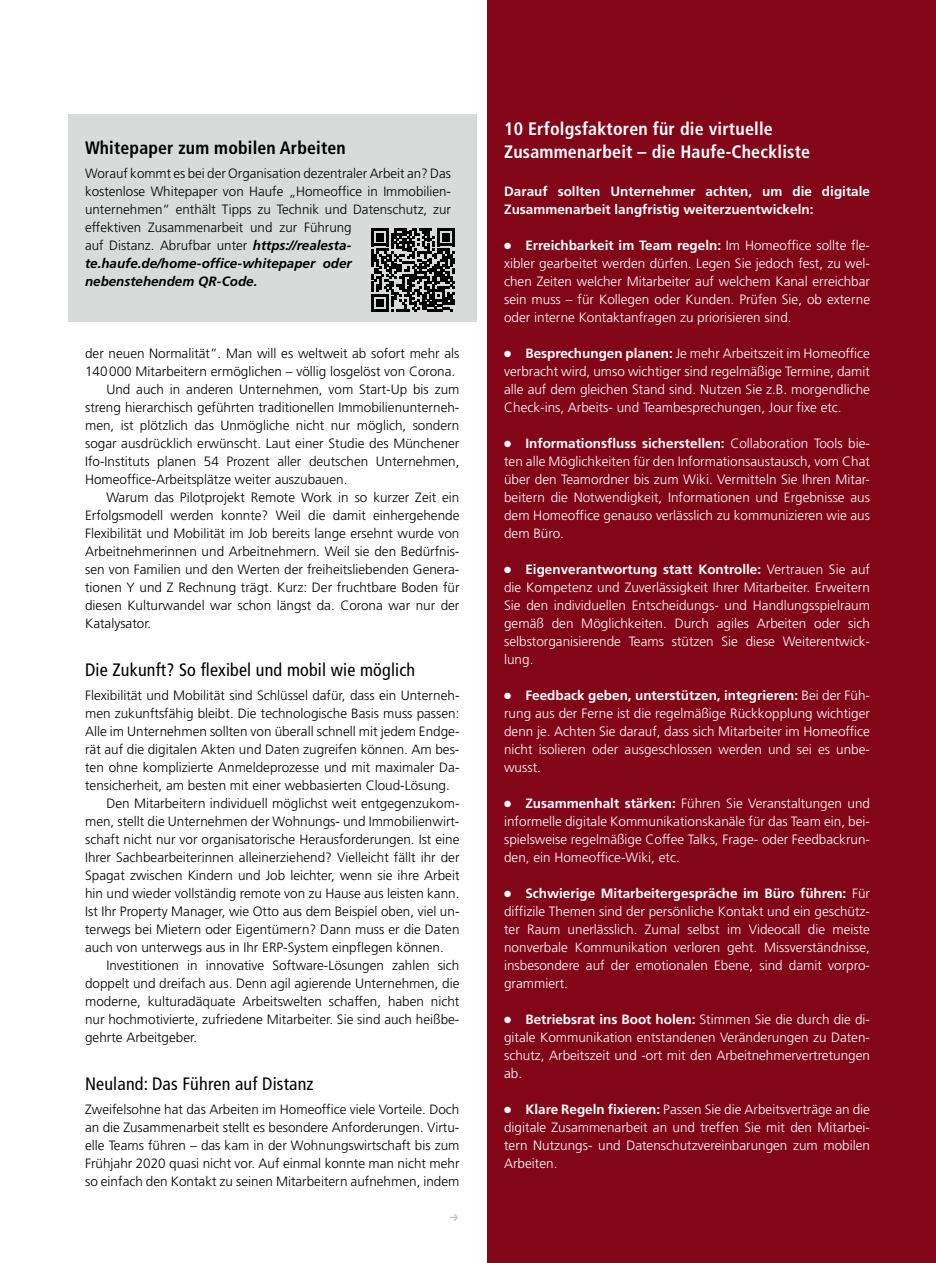
<style>
.page{position:relative;width:936px;height:1263px;background:#fff}
.page>*{position:absolute;margin:0;border:0;box-sizing:border-box;transform-origin:0 0}
.t1{font:condensed 18px "Frutiger";letter-spacing:.01em;color:#000}
.t2{font:700 condensed 18px/22.5px "Frutiger";letter-spacing:.01em;color:#fff}
.t3{font:700 condensed 18px "Frutiger";letter-spacing:.01em;color:#000}
.t4{font:300 13.5px/18px "Frutiger";color:#000;text-align:justify}
.t5{font:300 13.5px/18px "Frutiger";color:#fff;text-align:justify}
.t6{font:700 13.5px/18px "Frutiger";color:#fff}
.t7{font:13.5px "FF Dingbests";color:#c5c6c6}
.s1{font-weight:700;font-style:italic}
.s2{font-weight:700}
</style>
<div class="page">
<div style="left:68px;top:114px;width:408px;height:208px;background:#d9dada"></div>
<div style="left:487px;top:0;width:448px;height:1263px;background:#820618"></div>
<svg style="left:371px;top:228px;width:84px;height:84px"></svg>
<h1 class="t3" style="left:85px;top:137px;width:262px">Whitepaper zum mobilen Arbeiten</h1>
<p class="t4" style="left:85px;top:164px;width:367px;text-align:left">Worauf kommt es bei der Organisation dezentraler Arbeit an? Das kostenlose Whitepaper von Haufe „Homeoffice in Immobilien&shy;unternehmen“ enthält Tipps zu Technik und Datenschutz, zur effektiven Zusammenarbeit und zur Führung<br>auf Distanz. Abrufbar unter <span class="s1">https://realesta&shy;te.haufe.de/home-office-whitepaper oder nebenstehendem QR-Code.</span></p>
<p class="t4" style="left:85px;top:344px;width:376px">der neuen Normalität”. Man will es weltweit ab sofort mehr als</p>
<p class="t4" style="left:85px;top:362px;width:372px">140000 Mitarbeitern ermöglichen – völlig losgelöst von Corona.</p>
<p class="t4" style="left:106px;top:380px;width:354px">Und auch in anderen Unternehmen, vom Start-Up bis zum</p>
<p class="t4" style="left:85px;top:398px;width:376px">streng hierarchisch geführten traditionellen Immobilienunterneh-</p>
<p class="t4" style="left:85px;top:416px;width:376px">men, ist plötzlich das Unmögliche nicht nur möglich, sondern</p>
<p class="t4" style="left:85px;top:434px;width:376px">sogar ausdrücklich erwünscht. Laut einer Studie des Münchener</p>
<p class="t4" style="left:85px;top:452px;width:376px">Ifo-Instituts planen 54 Prozent aller deutschen Unternehmen,</p>
<p class="t4" style="left:85px;top:470px;width:264px">Homeoffice-Arbeitsplätze weiter auszubauen.</p>
<p class="t4" style="left:106px;top:488px;width:354px">Warum das Pilotprojekt Remote Work in so kurzer Zeit ein</p>
<p class="t4" style="left:85px;top:506px;width:376px">Erfolgsmodell werden konnte? Weil die damit einhergehende</p>
<p class="t4" style="left:85px;top:524px;width:376px">Flexibilität und Mobilität im Job bereits lange ersehnt wurde von</p>
<p class="t4" style="left:85px;top:542px;width:376px">Arbeitnehmerinnen und Arbeitnehmern. Weil sie den Bedürfnis-</p>
<p class="t4" style="left:85px;top:560px;width:376px">sen von Familien und den Werten der freiheitsliebenden Genera-</p>
<p class="t4" style="left:85px;top:578px;width:376px">tionen Y und Z Rechnung trägt. Kurz: Der fruchtbare Boden für</p>
<p class="t4" style="left:85px;top:596px;width:376px">diesen Kulturwandel war schon längst da. Corona war nur der</p>
<p class="t4" style="left:85px;top:614px;width:68px">Katalysator.</p>
<h1 class="t1" style="left:85px;top:659px;width:331px">Die Zukunft? So flexibel und mobil wie möglich</h1>
<p class="t4" style="left:85px;top:686px;width:376px">Flexibilität und Mobilität sind Schlüssel dafür, dass ein Unterneh-</p>
<p class="t4" style="left:85px;top:704px;width:376px">men zukunftsfähig bleibt. Die technologische Basis muss passen:</p>
<p class="t4" style="left:85px;top:722px;width:376px">Alle im Unternehmen sollten von überall schnell mit jedem Endge-</p>
<p class="t4" style="left:85px;top:740px;width:376px">rät auf die digitalen Akten und Daten zugreifen können. Am bes-</p>
<p class="t4" style="left:85px;top:758px;width:376px">ten ohne komplizierte Anmeldeprozesse und mit maximaler Da-</p>
<p class="t4" style="left:85px;top:776px;width:366px">tensicherheit, am besten mit einer webbasierten Cloud-Lösung.</p>
<p class="t4" style="left:106px;top:794px;width:354px">Den Mitarbeitern individuell möglichst weit entgegenzukom-</p>
<p class="t4" style="left:85px;top:812px;width:376px">men, stellt die Unternehmen der Wohnungs- und Immobilienwirt-</p>
<p class="t4" style="left:85px;top:830px;width:376px">schaft nicht nur vor organisatorische Herausforderungen. Ist eine</p>
<p class="t4" style="left:85px;top:848px;width:376px">Ihrer Sachbearbeiterinnen alleinerziehend? Vielleicht fällt ihr der</p>
<p class="t4" style="left:85px;top:866px;width:376px">Spagat zwischen Kindern und Job leichter, wenn sie ihre Arbeit</p>
<p class="t4" style="left:85px;top:884px;width:376px">hin und wieder vollständig remote von zu Hause aus leisten kann.</p>
<p class="t4" style="left:85px;top:902px;width:376px">Ist Ihr Property Manager, wie Otto aus dem Beispiel oben, viel un-</p>
<p class="t4" style="left:85px;top:920px;width:376px">terwegs bei Mietern oder Eigentümern? Dann muss er die Daten</p>
<p class="t4" style="left:85px;top:938px;width:360px">auch von unterwegs aus in Ihr ERP-System einpflegen können.</p>
<p class="t4" style="left:106px;top:956px;width:354px">Investitionen in innovative Software-Lösungen zahlen sich</p>
<p class="t4" style="left:85px;top:974px;width:376px">doppelt und dreifach aus. Denn agil agierende Unternehmen, die</p>
<p class="t4" style="left:85px;top:992px;width:376px">moderne, kulturadäquate Arbeitswelten schaffen, haben nicht</p>
<p class="t4" style="left:85px;top:1010px;width:376px">nur hochmotivierte, zufriedene Mitarbeiter. Sie sind auch heißbe-</p>
<p class="t4" style="left:85px;top:1028px;width:114px">gehrte Arbeitgeber.</p>
<h1 class="t1" style="left:85px;top:1073px;width:230px">Neuland: Das Führen auf Distanz</h1>
<p class="t4" style="left:85px;top:1100px;width:376px">Zweifelsohne hat das Arbeiten im Homeoffice viele Vorteile. Doch an die Zusammenarbeit stellt es besondere Anforderungen. Virtu&shy;elle Teams führen – das kam in der Wohnungswirtschaft bis zum Frühjahr 2020 quasi nicht vor. Auf einmal konnte man nicht mehr so einfach den Kontakt zu seinen Mitarbeitern aufnehmen, indem</p>
<p class="t7" style="left:449px;top:1210px;width:12px">f</p>
<h1 class="t2" style="left:504px;top:118px;width:307px">10 Erfolgsfaktoren für die virtuelle<br>Zusammenarbeit – die Haufe-Checkliste</h1>
<p class="t6" style="left:504px;top:182px;width:367px">Darauf sollten Unternehmer achten, um die digitale<br>Zusammenarbeit langfristig weiterzuentwickeln:</p>
<p class="t5" style="left:504px;top:236px;width:367px">● <span class="s2">Erreichbarkeit im Team regeln:</span> Im Homeoffice sollte fle&shy;xibler gearbeitet werden dürfen. Legen Sie jedoch fest, zu wel&shy;chen Zeiten welcher Mitarbeiter auf welchem Kanal erreichbar sein muss – für Kollegen oder Kunden. Prüfen Sie, ob externe oder interne Kontaktanfragen zu priorisieren sind.</p>
<p class="t5" style="left:504px;top:344px;width:367px">● <span class="s2">Besprechungen planen:</span> Je mehr Arbeitszeit im Homeoffice verbracht wird, umso wichtiger sind regelmäßige Termine, damit alle auf dem gleichen Stand sind. Nutzen Sie z.B. morgendliche Check-ins, Arbeits- und Teambesprechungen, Jour fixe etc.</p>
<p class="t5" style="left:504px;top:434px;width:367px">● <span class="s2">Informationsfluss sicherstellen:</span> Collaboration Tools bie&shy;ten alle Möglichkeiten für den Informationsaustausch, vom Chat über den Teamordner bis zum Wiki. Vermitteln Sie Ihren Mitar&shy;beitern die Notwendigkeit, Informationen und Ergebnisse aus dem Homeoffice genauso verlässlich zu kommunizieren wie aus dem Büro.</p>
<p class="t5" style="left:504px;top:560px;width:367px">● <span class="s2">Eigenverantwortung statt Kontrolle:</span> Vertrauen Sie auf die Kompetenz und Zuverlässigkeit Ihrer Mitarbeiter. Erweitern Sie den individuellen Entscheidungs- und Handlungsspielraum gemäß den Möglichkeiten. Durch agiles Arbeiten oder sich selbstorganisierende Teams stützen Sie diese Weiterentwick&shy;lung.</p>
<p class="t5" style="left:504px;top:686px;width:367px">● <span class="s2">Feedback geben, unterstützen, integrieren:</span> Bei der Füh&shy;rung aus der Ferne ist die regelmäßige Rückkopplung wichtiger denn je. Achten Sie darauf, dass sich Mitarbeiter im Homeoffice nicht isolieren oder ausgeschlossen werden und sei es unbe&shy;wusst.</p>
<p class="t5" style="left:504px;top:794px;width:367px">● <span class="s2">Zusammenhalt stärken:</span> Führen Sie Veranstaltungen und informelle digitale Kommunikationskanäle für das Team ein, bei&shy;spielsweise regelmäßige Coffee Talks, Frage- oder Feedbackrun&shy;den, ein Homeoffice-Wiki, etc.</p>
<p class="t5" style="left:504px;top:884px;width:367px">● <span class="s2">Schwierige Mitarbeitergespräche im Büro führen:</span> Für diffizile Themen sind der persönliche Kontakt und ein geschütz&shy;ter Raum unerlässlich. Zumal selbst im Videocall die meiste nonverbale Kommunikation verloren geht. Missverständnisse, insbesondere auf der emotionalen Ebene, sind damit vorpro&shy;grammiert.</p>
<p class="t5" style="left:504px;top:1010px;width:367px">● <span class="s2">Betriebsrat ins Boot holen:</span> Stimmen Sie die durch die di&shy;gitale Kommunikation entstandenen Veränderungen zu Daten&shy;schutz, Arbeitszeit und -ort mit den Arbeitnehmervertretungen ab.</p>
<p class="t5" style="left:504px;top:1100px;width:367px">● <span class="s2">Klare Regeln fixieren:</span> Passen Sie die Arbeitsverträge an die digitale Zusammenarbeit an und treffen Sie mit den Mitarbei&shy;tern Nutzungs- und Datenschutzvereinbarungen zum mobilen Arbeiten.</p>
</div>
